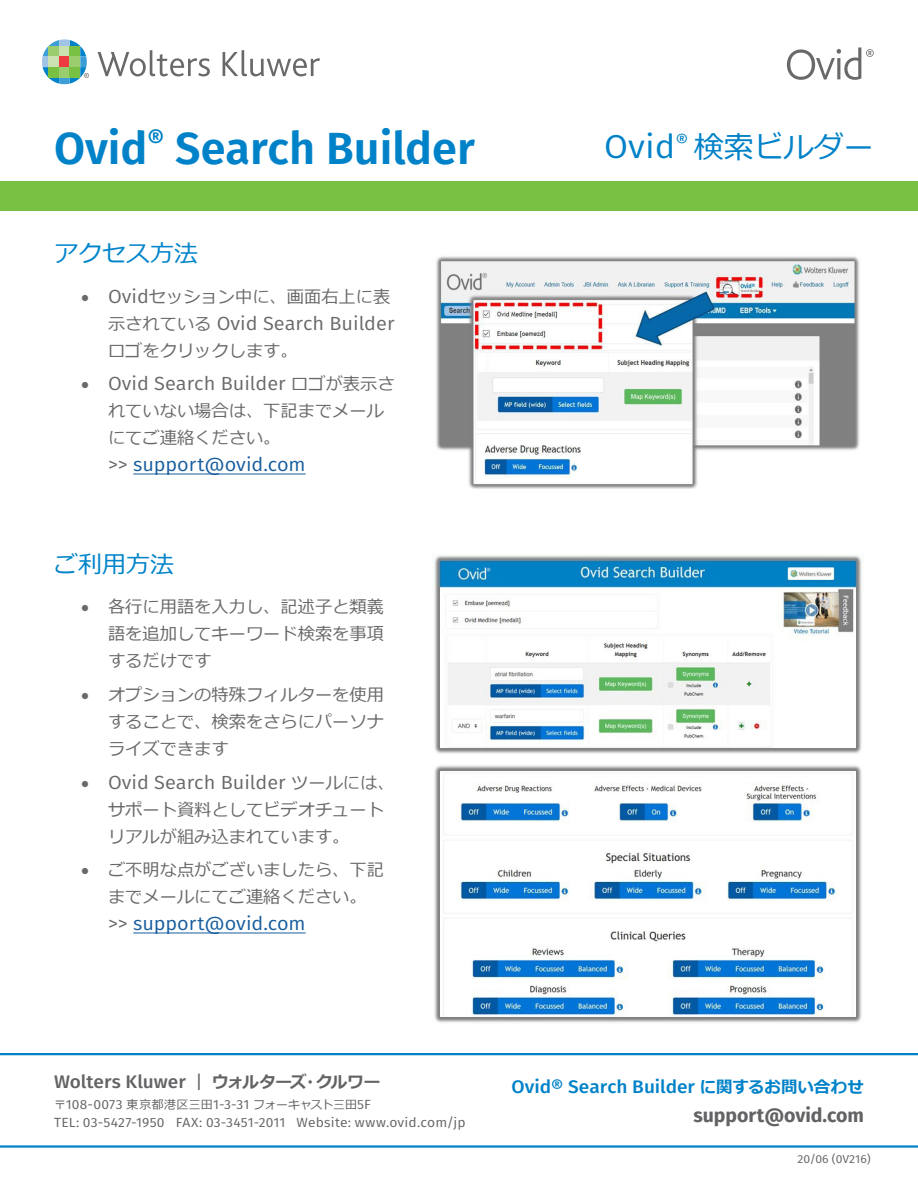
<style>
.page{position:relative;width:918px;height:1188px;background:#fff}
.page>*{position:absolute;margin:0;border:0;box-sizing:border-box;transform-origin:0 0}
.t1{font:600 45px "Fira Sans";color:#0082c8}
.t2{font:30px "Meiryo";color:#0082c8}
.t3{font:24px "Meiryo";color:#0084ca}
.t4{font:700 19.5px "Fira Sans";color:#636366}
.t5{font:19.05px "Fira Sans";color:#69696c;scale:1.05 1}
.t6{font:19.05px "Fira Sans";letter-spacing:-.005em;color:#175d9e;scale:1.05 1}
.t7{font:500 18.15px "Fira Sans";color:#0082c8;scale:1.05 1}
.t8{font:500 18.15px "Fira Sans";color:#636366;scale:1.05 1}
.t9{font:17.25px/27px "Meiryo";color:#69696c}
.t10{font:13.2px "Fira Sans";letter-spacing:.015em;color:#636366;scale:1.05 1}
.t11{font:12px "Meiryo";letter-spacing:.005em;color:#636366}
.t12{font:11.55px "Fira Sans";color:#636366;scale:1.05 1}
.s1{font-family:"Fira Sans";font-size:19.05px}
.s2{font-family:"Meiryo";font-size:17.25px}
.s3{color:#69696c}
.s4{font-family:"Fira Sans";font-size:33px}
.s5{font-family:"Meiryo";font-weight:700;font-size:16.5px}
.s6{font-family:"Fira Sans";font-size:13.2px}
</style>
<div class="page">
<div style="left:0;top:182px;width:918px;height:29px;background:#79c142"></div>
<svg style="left:42px;top:39px;width:47px;height:45px"></svg>
<svg style="left:98px;top:50px;width:112px;height:26px"></svg>
<svg style="left:223px;top:50px;width:97px;height:26px"></svg>
<svg style="left:787px;top:47px;width:87px;height:33px"></svg>
<hr style="left:0;top:1053px;width:918px;height:2px;background:#0082c8">
<hr style="left:0;top:1145px;width:918px;height:3px;background:#0082c8">
<hr style="left:133px;top:474px;width:173px;height:1px;background:#175d9e">
<hr style="left:133px;top:933px;width:173px;height:1px;background:#175d9e">
<img style="left:436px;top:256px;width:424px;height:233px">
<img style="left:434px;top:765px;width:428px;height:258px">
<img style="left:434px;top:555px;width:429px;height:199px">
<p class="t1" style="left:54px;top:112px;width:422px">Ovid<sup>®</sup> Search Builder</p>
<p class="t3" style="left:54px;top:237px;width:145px">アクセス方法</p>
<p class="t9" style="left:81px;top:284px;width:311px">• <span class="s1">Ovid</span>セッション中に、画面右上に表</p>
<p class="t5" style="left:108px;top:309px;width:275px"><span class="s2">示されている</span> Ovid Search Builder</p>
<p class="t9" style="left:108px;top:338px;width:191px">ロゴをクリックします。</p>
<p class="t5" style="left:81px;top:370px;width:300px">• Ovid Search Builder <span class="s2">ロゴが表示さ</span></p>
<p class="t9" style="left:108px;top:399px;width:277px">れていない場合は、下記までメールにてご連絡ください。</p>
<p class="t6" style="left:108px;top:451px;width:190px"><span class="s3">&gt;&gt;</span> support@ovid.com</p>
<p class="t3" style="left:54px;top:547px;width:121px">ご利用方法</p>
<p class="t9" style="left:108px;top:594px;width:277px;text-align:justify;text-indent:-27px">• 各行に用語を入力し、記述子と類義語を追加してキーワード検索を事項するだけです</p>
<p class="t9" style="left:108px;top:682px;width:277px;text-align:justify;text-indent:-27px">• オプションの特殊フィルターを使用することで、検索をさらにパーソナライズできます</p>
<p class="t5" style="left:81px;top:768px;width:300px">• Ovid Search Builder <span class="s2">ツールには、</span></p>
<p class="t9" style="left:108px;top:797px;width:277px">サポート資料としてビデオチュートリアルが組み込まれています。</p>
<p class="t9" style="left:81px;top:858px;width:304px;text-align:center">• ご不明な点がございましたら、下記までメールにてご連絡ください。</p>
<p class="t6" style="left:108px;top:910px;width:190px"><span class="s3">&gt;&gt;</span> support@ovid.com</p>
<p class="t2" style="left:604px;top:126px;width:271px"><span class="s4">Ovid</span><sup>®</sup> 検索ビルダー</p>
<p class="t8" style="left:54px;top:1067px;width:312px">Wolters Kluwer <span class="s5">｜ウォルターズ・クルワー</span></p>
<p class="t11" style="left:54px;top:1096px;width:319px">〒<span class="s6">108-0073</span> 東京都港区三田<span class="s6">1-3-31</span> フォーキャスト三田<span class="s6">5F</span></p>
<p class="t10" style="left:54px;top:1113px;width:394px">TEL: 03-5427-1950 FAX: 03-3451-2011 Website: www.ovid.com/jp</p>
<p class="t7" style="left:512px;top:1072px;width:337px">Ovid® Search Builder <span class="s5">に関するお問い合わせ</span></p>
<p class="t4" style="left:693px;top:1099px;width:172px">support@ovid.com</p>
<p class="t12" style="left:798px;top:1150px;width:71px">20/06 (0V216)</p>
</div>
